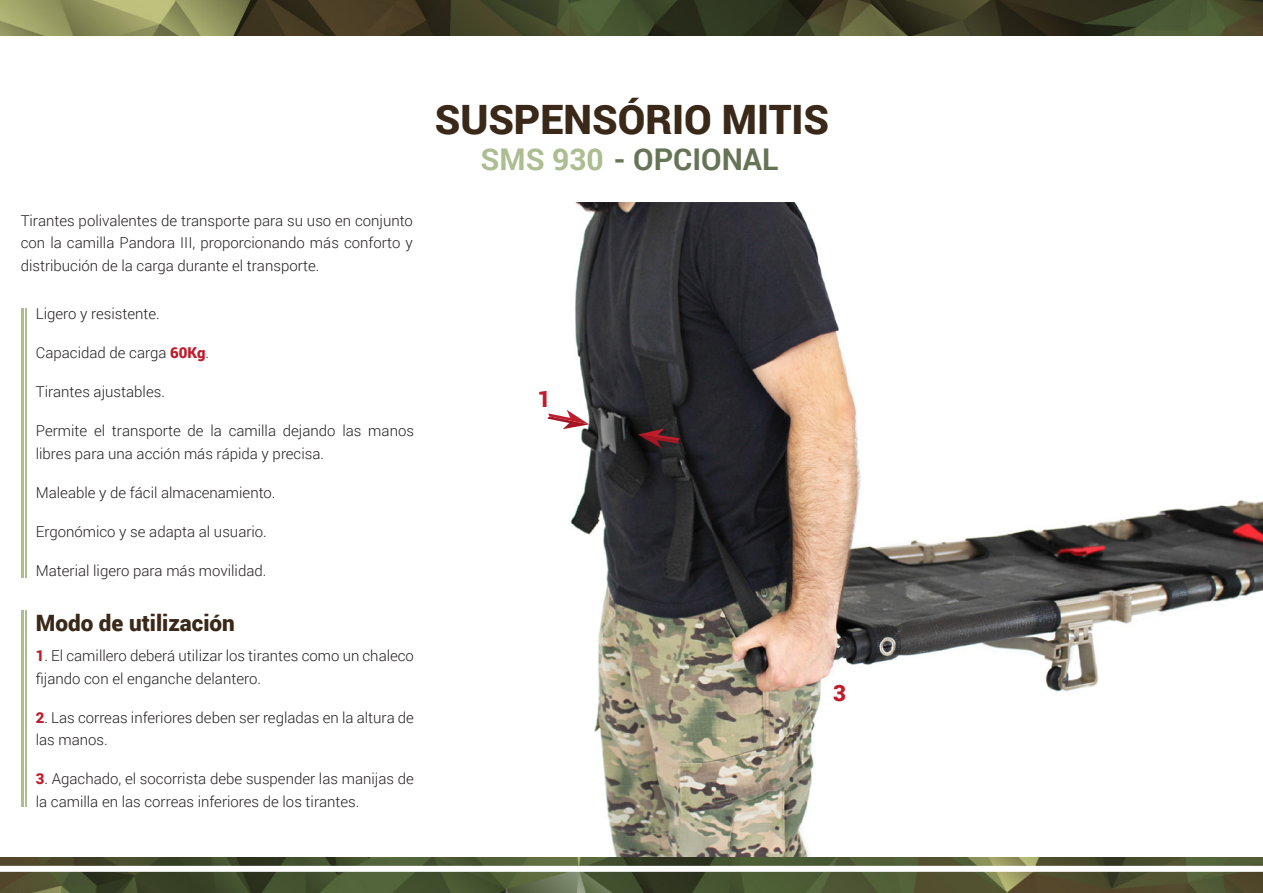
<style>
.page{position:relative;width:1263px;height:893px;background:#fff}
.page>*{position:absolute;margin:0;border:0;box-sizing:border-box;transform-origin:0 0}
.t1{font:900 40.5px "Roboto";color:#3a2819}
.t2{font:700 30px "Roboto";color:#667456}
.t3{font:900 22.5px "Roboto";color:#3a2819}
.t4{font:900 22.5px "Roboto";color:#be1d2c}
.t5{font:300 15px/22.5px "Roboto";color:#231f20}
.s1{font-weight:900;color:#be1d2c}
.s2{color:#abbd91}
</style>
<div class="page">
<img style="left:563px;top:202px;width:700px;height:656px">
<img style="left:0;top:858px;width:1263px;height:35px">
<div style="left:0;top:866px;width:1263px;height:6px;background:#fff"></div>
<img style="left:0;top:0;width:1263px;height:35px">
<svg style="left:547px;top:410px;width:42px;height:19px"></svg>
<svg style="left:638px;top:429px;width:42px;height:19px"></svg>
<hr style="left:26px;top:610px;width:1px;height:197px;background:#abbd91">
<hr style="left:21px;top:610px;width:3px;height:197px;background:#abbd91">
<hr style="left:26px;top:308px;width:1px;height:270px;background:#abbd91">
<hr style="left:21px;top:308px;width:3px;height:270px;background:#abbd91">
<p class="t5" style="left:21px;top:209px;width:394px;text-align:justify">Tirantes polivalentes de transporte para su uso en conjunto con la camilla Pandora III, proporcionando más conforto y distribución de la carga durante el transporte.</p>
<p class="t5" style="left:36px;top:302px;width:126px">Ligero y resistente.</p>
<p class="t5" style="left:36px;top:341px;width:175px">Capacidad de carga <span class="s1">60Kg</span>.</p>
<p class="t5" style="left:36px;top:380px;width:131px">Tirantes ajustables.</p>
<p class="t5" style="left:36px;top:419px;width:380px">Permite el transporte de la camilla dejando las manos libres para una acción más rápida y precisa.</p>
<p class="t5" style="left:36px;top:481px;width:241px">Maleable y de fácil almacenamiento.</p>
<p class="t5" style="left:36px;top:520px;width:233px">Ergonómico y se adapta al usuario.</p>
<p class="t5" style="left:36px;top:559px;width:232px">Material ligero para más movilidad.</p>
<h3 class="t3" style="left:36px;top:607px;width:200px">Modo de utilización</h3>
<p class="t5" style="left:36px;top:644px;width:380px"><span class="s1">1</span>. El camillero deberá utilizar los tirantes como un chaleco fijando con el enganche delantero.</p>
<p class="t5" style="left:36px;top:706px;width:380px"><span class="s1">2</span>. Las correas inferiores deben ser regladas en la altura de las manos.</p>
<p class="t5" style="left:36px;top:767px;width:380px"><span class="s1">3</span>. Agachado, el socorrista debe suspender las manijas de la camilla en las correas inferiores de los tirantes.</p>
<h1 class="t1" style="left:435px;top:91px;width:396px">SUSPENSÓRIO MITIS</h1>
<h2 class="t2" style="left:480px;top:138px;width:299px"><span class="s2">SMS 930</span> - OPCIONAL</h2>
<h3 class="t4" style="left:538px;top:383px;width:15px">1</h3>
<h3 class="t4" style="left:833px;top:677px;width:15px">3</h3>
</div>
